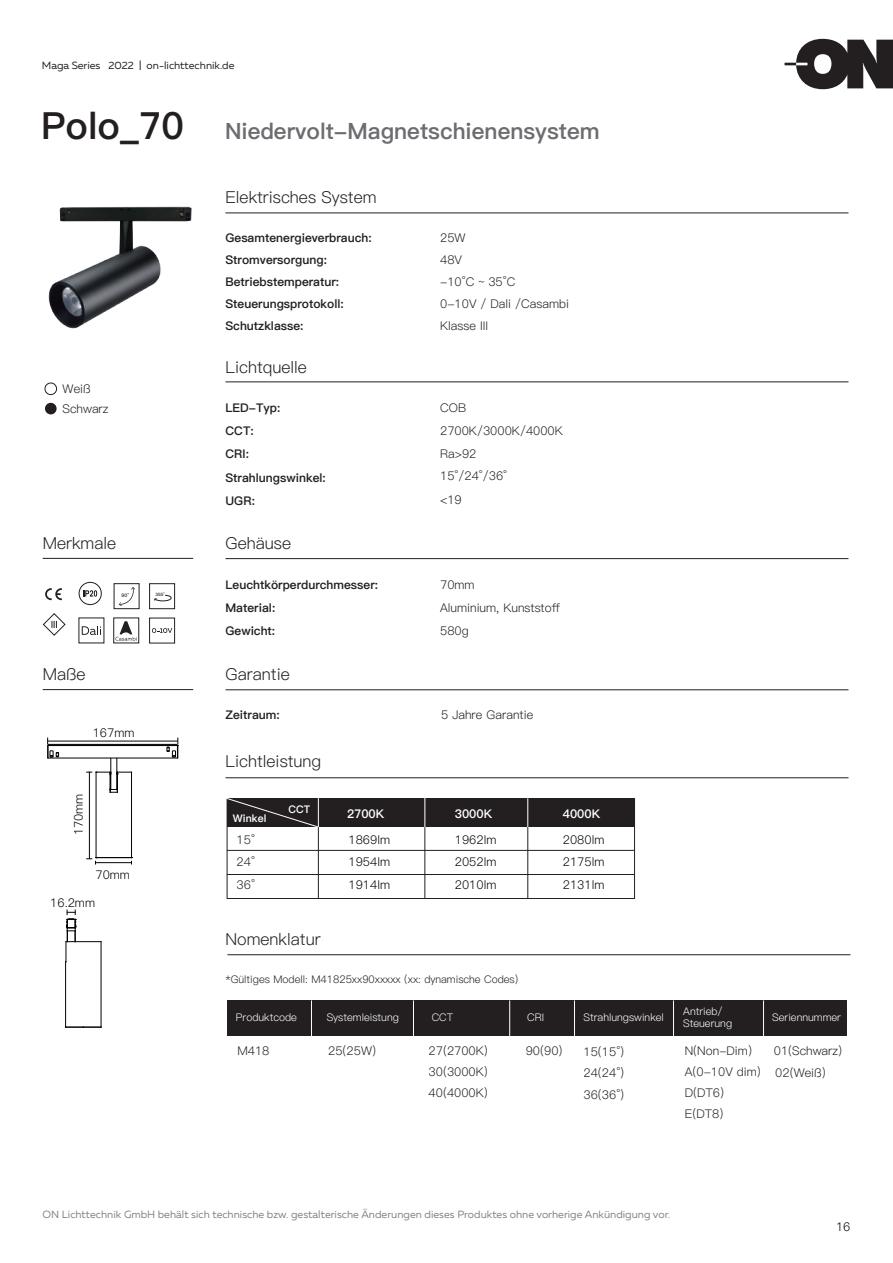
<style>
.page{position:relative;width:893px;height:1263px;background:#fff}
.page>*{position:absolute;margin:0;border:0;box-sizing:border-box;transform-origin:0 0}
.t1{font:37.5px "Ping Fang SC Heavy";color:#231f20}
.t2{font:22.5px "Ping Fang SC Heavy";color:#6c6d70}
.t3{font:16.5px "Ping Fang SC Regular";color:#231f20}
.t4{font:12px/23.4px "Ping Fang SC Regular";color:#231f20}
.t5{font:12px/23.4px "Ping Fang SC Heavy";color:#231f20}
.t6{font:12px "Ping Fang SC Regular";color:#030303}
.t7{font:12px "Ping Fang SC Heavy";color:#fff}
.t8{font:10.5px "Muller";color:#808285}
.t9{font:10.5px/12.6px "Ping Fang SC Regular";color:#fff}
.t10{font:10.5px "Ping Fang SC Regular";color:#231f20}
.t11{font:10.5px "Muller";color:#231f20}
.t12{font:10.5px "Ping Fang SC Heavy";color:#fff}
.t13{font:4.8px "Ping Fang SC Bold";color:#231f20}
.t14{font:4.35px "Ping Fang SC Bold";color:#231f20}
</style>
<div class="page">
<div style="left:45px;top:403px;width:12px;height:11px;background:#231f20;border-radius:50%"></div>
<div style="left:227px;top:798px;width:407px;height:29px;background:#231f20"></div>
<hr style="left:225px;top:213px;width:623px;height:1px;background:#231f20">
<hr style="left:225px;top:382px;width:623px;height:1px;background:#231f20">
<hr style="left:225px;top:558px;width:623px;height:1px;background:#231f20">
<hr style="left:227px;top:850px;width:407px;height:1px;background:#231f20">
<hr style="left:227px;top:874px;width:407px;height:1px;background:#231f20">
<div style="left:227px;top:798px;width:408px;height:101px;border:1px solid #231f20"></div>
<hr style="left:425px;top:827px;width:1px;height:71px;background:#231f20">
<svg style="left:425px;top:798px;width:1px;height:29px"></svg>
<svg style="left:527px;top:798px;width:1px;height:29px"></svg>
<svg style="left:226px;top:798px;width:93px;height:30px"></svg>
<hr style="left:318px;top:827px;width:1px;height:71px;background:#231f20">
<hr style="left:527px;top:827px;width:1px;height:71px;background:#231f20">
<hr style="left:225px;top:689px;width:623px;height:1px;background:#231f20">
<hr style="left:225px;top:777px;width:623px;height:1px;background:#231f20">
<hr style="left:227px;top:954px;width:623px;height:1px;background:#231f20">
<hr style="left:43px;top:558px;width:150px;height:1px;background:#231f20">
<hr style="left:43px;top:689px;width:150px;height:1px;background:#231f20">
<svg style="left:45px;top:588px;width:17px;height:12px"></svg>
<svg style="left:83px;top:590px;width:14px;height:7px"></svg>
<div style="left:79px;top:582px;width:23px;height:23px;border:1px solid #231f20;border-radius:50%"></div>
<svg style="left:784px;top:39px;width:109px;height:50px"></svg>
<svg style="left:45px;top:613px;width:21px;height:23px"></svg>
<div style="left:114px;top:583px;width:25px;height:26px;border:1px solid #231f20"></div>
<svg style="left:119px;top:587px;width:16px;height:19px"></svg>
<div style="left:149px;top:583px;width:26px;height:26px;border:1px solid #231f20"></div>
<svg style="left:154px;top:594px;width:18px;height:8px"></svg>
<div style="left:228px;top:1000px;width:619px;height:36px;background:#231f20"></div>
<hr style="left:311px;top:1000px;width:1px;height:36px;background:#fff">
<hr style="left:413px;top:1000px;width:1px;height:36px;background:#fff">
<hr style="left:509px;top:1000px;width:1px;height:36px;background:#fff">
<hr style="left:574px;top:1000px;width:1px;height:36px;background:#fff">
<hr style="left:673px;top:1000px;width:1px;height:36px;background:#fff">
<hr style="left:763px;top:1000px;width:1px;height:36px;background:#fff">
<div style="left:114px;top:618px;width:25px;height:25px;border:1px solid #231f20"></div>
<svg style="left:115px;top:621px;width:22px;height:20px"></svg>
<svg style="left:82px;top:626px;width:19px;height:9px"></svg>
<img style="left:45px;top:206px;width:212px;height:204px">
<hr style="left:131px;top:772px;width:1px;height:85px;background:#030303">
<hr style="left:96px;top:772px;width:1px;height:85px;background:#030303">
<hr style="left:96px;top:857px;width:36px;height:1px;background:#030303">
<hr style="left:117px;top:758px;width:1px;height:31px;background:#030303">
<hr style="left:111px;top:758px;width:1px;height:31px;background:#030303">
<hr style="left:101px;top:942px;width:1px;height:85px;background:#030303">
<hr style="left:65px;top:962px;width:1px;height:65px;background:#030303">
<hr style="left:66px;top:941px;width:35px;height:1px;background:#030303">
<svg style="left:66px;top:1027px;width:36px;height:1px"></svg>
<svg style="left:66px;top:910px;width:10px;height:52px"></svg>
<svg style="left:87px;top:772px;width:44px;height:21px"></svg>
<hr style="left:89px;top:772px;width:1px;height:86px;background:#030303">
<svg style="left:87px;top:857px;width:10px;height:7px"></svg>
<hr style="left:96px;top:862px;width:35px;height:1px;background:#030303">
<hr style="left:48px;top:744px;width:129px;height:1px;background:#030303">
<hr style="left:48px;top:745px;width:130px;height:1px;background:#030303">
<hr style="left:48px;top:758px;width:130px;height:1px;background:#030303">
<hr style="left:47px;top:741px;width:131px;height:1px;background:#030303">
<svg style="left:167px;top:737px;width:12px;height:22px"></svg>
<svg style="left:47px;top:737px;width:12px;height:22px"></svg>
<div style="left:149px;top:618px;width:26px;height:25px;border:1px solid #231f20"></div>
<svg style="left:152px;top:628px;width:20px;height:5px"></svg>
<p class="t11" style="left:42px;top:58px;width:194px">Maga Series 2022 | on-lichttechnik.de</p>
<h1 class="t1" style="left:41px;top:103px;width:144px">Polo_70</h1>
<p class="t4" style="left:63px;top:379px;width:48px;line-height:19.8px">Weiß<br>Schwarz</p>
<h3 class="t3" style="left:43px;top:533px;width:75px">Merkmale</h3>
<p class="t13" style="left:122px;top:592px;width:9px">90°</p>
<p class="t14" style="left:156px;top:592px;width:11px">355°</p>
<h3 class="t3" style="left:43px;top:664px;width:44px">Maße</h3>
<p class="t6" style="left:93px;top:725px;width:43px">167mm</p>
<p class="t6" style="left:71px;top:835px;width:43px;rotate:-90deg">170mm</p>
<p class="t6" style="left:96px;top:867px;width:36px">70mm</p>
<p class="t6" style="left:50px;top:896px;width:46px">16.2mm</p>
<h2 class="t2" style="left:225px;top:117px;width:376px">Niedervolt-Magnetschienensystem</h2>
<h3 class="t3" style="left:225px;top:188px;width:153px">Elektrisches System</h3>
<p class="t5" style="left:225px;top:227px;width:148px;line-height:21.9px">Gesamtenergieverbrauch:<br>Stromversorgung:<br>Betriebstemperatur:<br>Steuerungsprotokoll:<br>Schutzklasse:</p>
<h3 class="t3" style="left:225px;top:357px;width:83px">Lichtquelle</h3>
<p class="t5" style="left:225px;top:396px;width:102px">LED-Typ:<br>CCT:<br>CRI:<br>Strahlungswinkel:<br>UGR:</p>
<h3 class="t3" style="left:225px;top:533px;width:67px">Gehäuse</h3>
<p class="t4" style="left:440px;top:227px;width:130px;line-height:21.9px">25W<br>48V<br>-10°C ~ 35°C<br>0-10V / Dali /Casambi<br>Klasse III</p>
<p class="t4" style="left:440px;top:396px;width:124px">COB<br>2700K/3000K/4000K<br>Ra&gt;92</p>
<p class="t4" style="left:440px;top:464px;width:69px">15°/24°/36° &lt;19</p>
<p class="t5" style="left:225px;top:573px;width:154px">Leuchtkörperdurchmesser:<br>Material:<br>Gewicht:</p>
<p class="t4" style="left:440px;top:573px;width:121px">70mm<br>Aluminium, Kunststoff<br>580g</p>
<h3 class="t3" style="left:225px;top:664px;width:66px">Garantie</h3>
<p class="t5" style="left:225px;top:703px;width:56px">Zeitraum:</p>
<p class="t4" style="left:441px;top:703px;width:94px">5 Jahre Garantie</p>
<h3 class="t3" style="left:225px;top:752px;width:97px">Lichtleistung</h3>
<p class="t12" style="left:233px;top:812px;width:35px">Winkel</p>
<p class="t12" style="left:289px;top:803px;width:23px">CCT</p>
<p class="t7" style="left:347px;top:806px;width:39px">2700K</p>
<p class="t7" style="left:455px;top:806px;width:39px">3000K</p>
<p class="t7" style="left:563px;top:806px;width:39px">4000K</p>
<p class="t4" style="left:237px;top:828px;width:20px">15°</p>
<p class="t6" style="left:349px;top:832px;width:43px">1869lm</p>
<p class="t6" style="left:455px;top:832px;width:43px">1962lm</p>
<p class="t6" style="left:563px;top:832px;width:43px">2080lm</p>
<p class="t4" style="left:237px;top:850px;width:20px">24°</p>
<p class="t6" style="left:349px;top:854px;width:43px">1954lm</p>
<p class="t6" style="left:455px;top:854px;width:43px">2052lm</p>
<p class="t6" style="left:563px;top:854px;width:43px">2175lm</p>
<p class="t4" style="left:237px;top:873px;width:20px">36°</p>
<p class="t6" style="left:349px;top:878px;width:43px">1914lm</p>
<p class="t6" style="left:455px;top:878px;width:43px">2010lm</p>
<p class="t6" style="left:563px;top:878px;width:43px">2131lm</p>
<h3 class="t3" style="left:225px;top:929px;width:97px">Nomenklatur</h3>
<p class="t10" style="left:225px;top:973px;width:294px">*Gültiges Modell: M41825xx90xxxxx (xx: dynamische Codes)</p>
<p class="t9" style="left:236px;top:1011px;width:62px">Produktcode</p>
<p class="t9" style="left:327px;top:1011px;width:74px">Systemleistung</p>
<p class="t9" style="left:432px;top:1011px;width:23px">CCT</p>
<p class="t9" style="left:527px;top:1011px;width:18px">CRI</p>
<p class="t9" style="left:584px;top:1011px;width:82px">Strahlungswinkel</p>
<p class="t9" style="left:683px;top:1005px;width:50px">Antrieb/<br>Steuerung</p>
<p class="t9" style="left:772px;top:1011px;width:70px">Seriennummer</p>
<p class="t4" style="left:237px;top:1039px;width:34px">M418</p>
<p class="t4" style="left:328px;top:1039px;width:49px">25(25W)</p>
<p class="t4" style="left:429px;top:1041px;width:61px;line-height:20.5px;text-align:justify">27(2700K)<br>30(3000K)<br>40(4000K)</p>
<p class="t4" style="left:526px;top:1039px;width:38px">90(90)</p>
<p class="t4" style="left:685px;top:1041px;width:78px;line-height:20.7px">N(Non-Dim)<br>A(0-10V dim)</p>
<p class="t4" style="left:774px;top:1039px;width:70px">01(Schwarz)</p>
<p class="t4" style="left:584px;top:1042px;width:42px;line-height:20.5px">15(15°)<br>24(24°)</p>
<p class="t4" style="left:584px;top:1083px;width:42px">36(36°)</p>
<p class="t4" style="left:775px;top:1060px;width:52px">02(Weiß)</p>
<p class="t4" style="left:685px;top:1082px;width:41px;line-height:20.7px">D(DT6)<br>E(DT8)</p>
<p class="t8" style="left:43px;top:1208px;width:629px">ON Lichttechnik GmbH behält sich technische bzw. gestalterische Änderungen dieses Produktes ohne vorherige Ankündigung vor.</p>
<p class="t6" style="left:836px;top:1219px;width:16px">16</p>
</div>
